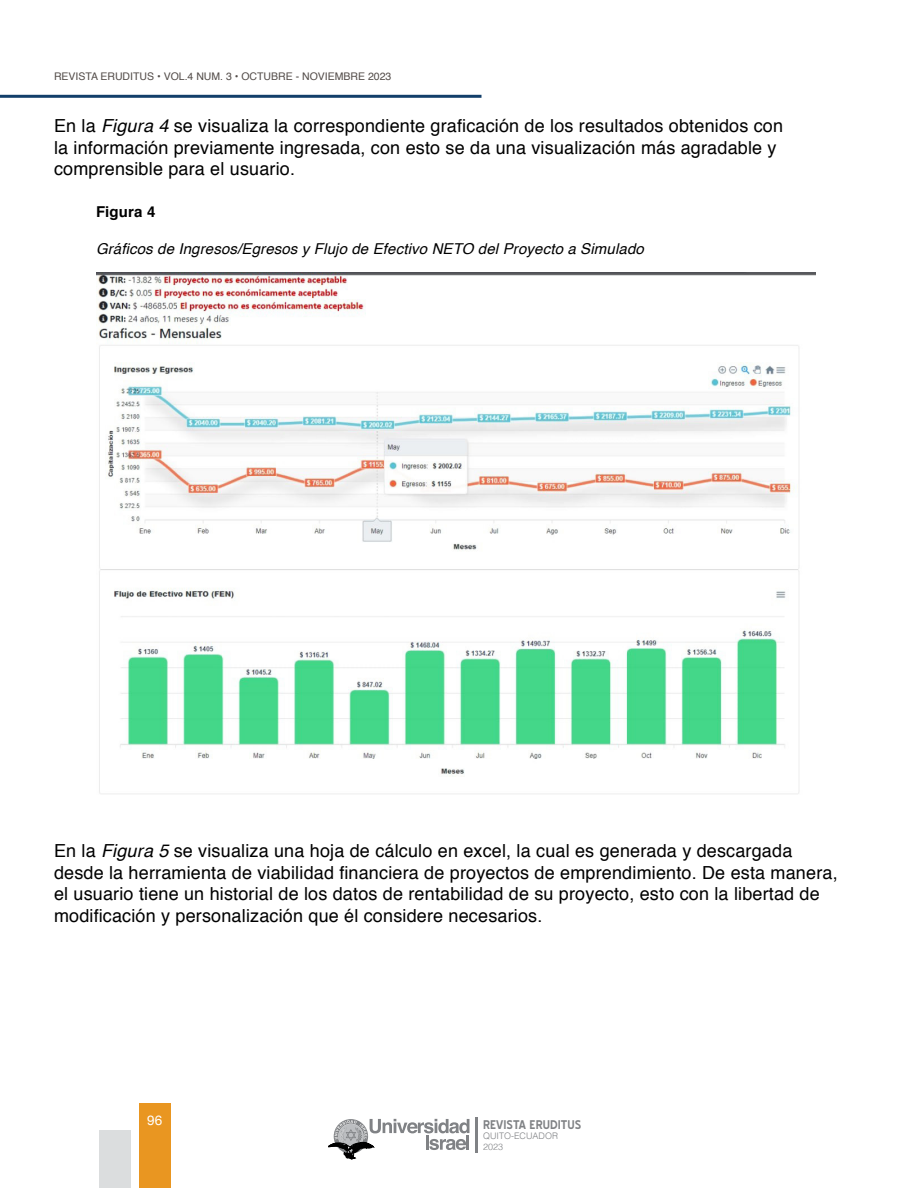
<style>
.page{position:relative;width:918px;height:1188px;background:#fff}
.page>*{position:absolute;margin:0;border:0;box-sizing:border-box;transform-origin:0 0}
.t1{font:18px/21.8px "Helvetica";letter-spacing:.01em;color:#000}
.t2{font:italic 15px "Helvetica";letter-spacing:.01em;color:#000}
.t3{font:700 15px "Helvetica";letter-spacing:.01em;color:#000}
.t4{font:13.5px "Helvetica Neue";color:#fff}
.t5{font:700 12px "Blue Highway";color:#808285}
.t6{font:10.5px "Helvetica";color:#524b48}
.t7{font:300 9px/10.5px "Helvetica";color:#808285}
.s1{font-style:italic}
</style>
<div class="page">
<div style="left:140px;top:1103px;width:31px;height:85px;background:#e99621"></div>
<div style="left:100px;top:1130px;width:31px;height:58px;background:#dbddde"></div>
<hr style="left:0;top:95px;width:482px;height:3px;background:#133f6a">
<svg style="left:328px;top:1119px;width:141px;height:40px"></svg>
<hr style="left:475px;top:1117px;width:3px;height:36px;background:#808285">
<img style="left:96px;top:272px;width:720px;height:522px">
<p class="t6" style="left:54px;top:68px;width:339px">REVISTA ERUDITUS • VOL.4 NUM. 3 • OCTUBRE - NOVIEMBRE 2023</p>
<p class="t1" style="left:54px;top:115px;width:731px">En la <span class="s1">Figura 4</span> se visualiza la correspondiente graficación de los resultados obtenidos con la información previamente ingresada, con esto se da una visualización más agradable y comprensible para el usuario.</p>
<p class="t3" style="left:96px;top:199px;width:61px">Figura 4</p>
<p class="t2" style="left:96px;top:236px;width:549px">Gráficos de Ingresos/Egresos y Flujo de Efectivo NETO del Proyecto a Simulado</p>
<p class="t1" style="left:54px;top:840px;width:785px">En la <span class="s1">Figura 5</span> se visualiza una hoja de cálculo en excel, la cual es generada y descargada desde la herramienta de viabilidad financiera de proyectos de emprendimiento. De esta manera, el usuario tiene un historial de los datos de rentabilidad de su proyecto, esto con la libertad de modificación y personalización que él considere necesarios.</p>
<p class="t4" style="left:147px;top:1111px;width:17px">96</p>
<p class="t5" style="left:483px;top:1118px;width:100px">REVISTA ERUDITUS</p>
<p class="t7" style="left:483px;top:1130px;width:76px">QUITO-ECUADOR<br>2023</p>
</div>
